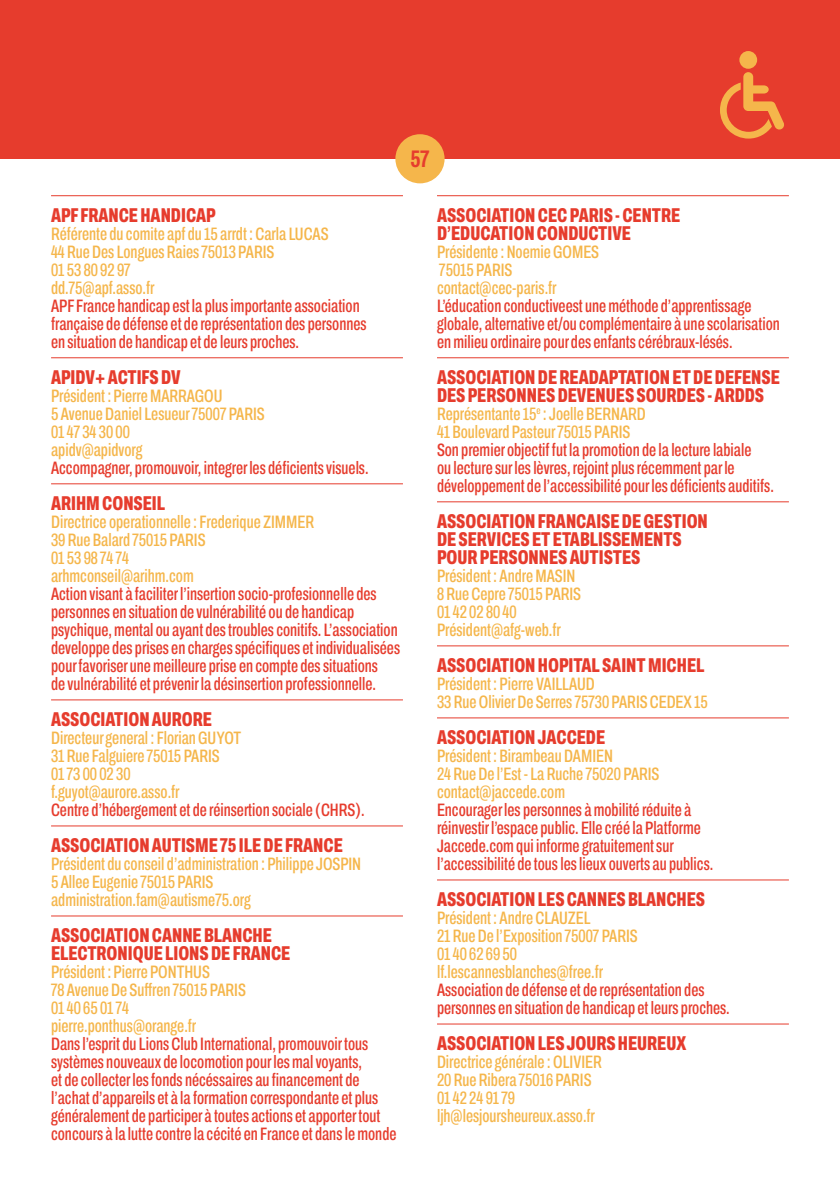
<style>
.page{position:relative;width:840px;height:1191px;background:#fff}
.page>*{position:absolute;margin:0;border:0;box-sizing:border-box;transform-origin:0 0}
.t1{font:700 extra-condensed 24px "Archivo";color:#e63c2d}
.t2{font:800 extra-condensed 20px/18px "Archivo";color:#e63c2d}
.t3{font:500 extra-condensed 18px/18px "Archivo";color:#e63c2d}
.t4{font:500 extra-condensed 18px/18px "Archivo";color:#f5b64b}
</style>
<div class="page">
<div style="left:0;top:0;width:839px;height:159px;background:#e63c2d"></div>
<div style="left:395px;top:134px;width:49px;height:49px;background:#f5b64b;border-radius:50%"></div>
<svg style="left:720px;top:72px;width:64px;height:67px"></svg>
<div style="left:739px;top:51px;width:17px;height:18px;background:#f5b64b;border-radius:50%"></div>
<hr style="left:51px;top:195px;width:352px;height:1px;background:#e63c2d">
<hr style="left:51px;top:357px;width:352px;height:1px;background:#e63c2d">
<hr style="left:51px;top:483px;width:352px;height:1px;background:#e63c2d">
<hr style="left:51px;top:699px;width:352px;height:1px;background:#e63c2d">
<hr style="left:51px;top:825px;width:352px;height:1px;background:#e63c2d">
<hr style="left:51px;top:915px;width:352px;height:1px;background:#e63c2d">
<hr style="left:437px;top:195px;width:351px;height:1px;background:#e63c2d">
<hr style="left:437px;top:357px;width:351px;height:1px;background:#e63c2d">
<hr style="left:437px;top:501px;width:351px;height:1px;background:#e63c2d">
<hr style="left:437px;top:645px;width:351px;height:1px;background:#e63c2d">
<hr style="left:437px;top:717px;width:351px;height:1px;background:#e63c2d">
<hr style="left:437px;top:879px;width:351px;height:1px;background:#e63c2d">
<hr style="left:437px;top:1023px;width:351px;height:1px;background:#e63c2d">
<h1 class="t1" style="left:410px;top:141px;width:21px">57</h1>
<p class="t2" style="left:51px;top:206px;width:166px">APF FRANCE HANDICAP</p>
<p class="t4" style="left:51px;top:224px;width:279px">Référente du comite apf du 15 arrdt : Carla LUCAS<br>44 Rue Des Longues Raies 75013 PARIS<br>01 53 80 92 97<br>dd.75@apf.asso.fr</p>
<p class="t3" style="left:51px;top:296px;width:317px">APF France handicap est la plus importante association française de défense et de représentation des personnes en situation de handicap et de leurs proches.</p>
<p class="t2" style="left:51px;top:368px;width:131px">APIDV+ ACTIFS DV</p>
<p class="t4" style="left:51px;top:386px;width:215px">Président : Pierre MARRAGOU<br>5 Avenue Daniel Lesueur 75007 PARIS<br>01 47 34 30 00<br>apidv@apidvorg</p>
<p class="t3" style="left:51px;top:458px;width:319px">Accompagner, promouvoir, integrer les déficients visuels.</p>
<p class="t2" style="left:51px;top:494px;width:115px">ARIHM CONSEIL</p>
<p class="t4" style="left:51px;top:512px;width:264px">Directrice operationnelle : Frederique ZIMMER<br>39 Rue Balard 75015 PARIS<br>01 53 98 74 74<br>arhmconseil@arihm.com</p>
<p class="t3" style="left:51px;top:584px;width:350px">Action visant à faciliter l’insertion socio-profesionnelle des personnes en situation de vulnérabilité ou de handicap psychique, mental ou ayant des troubles conitifs. L’association developpe des prises en charges spécifiques et individualisées pour favoriser une meilleure prise en compte des situations<br>de vulnérabilité et prévenir la désinsertion professionnelle.</p>
<p class="t2" style="left:51px;top:710px;width:162px">ASSOCIATION AURORE</p>
<p class="t4" style="left:51px;top:728px;width:191px">Directeur general : Florian GUYOT<br>31 Rue Falguiere 75015 PARIS<br>01 73 00 02 30 f.guyot@aurore.asso.fr</p>
<p class="t3" style="left:51px;top:800px;width:315px">Centre d’hébergement et de réinsertion sociale (CHRS).</p>
<p class="t2" style="left:51px;top:836px;width:293px">ASSOCIATION AUTISME 75 ILE DE FRANCE</p>
<p class="t4" style="left:51px;top:854px;width:311px">Président du conseil d’administration : Philippe JOSPIN<br>5 Allee Eugenie 75015 PARIS administration.fam@autisme75.org</p>
<p class="t2" style="left:51px;top:926px;width:240px">ASSOCIATION CANNE BLANCHE<br>ELECTRONIQUE LIONS DE FRANCE</p>
<p class="t4" style="left:51px;top:962px;width:196px">Président : Pierre PONTHUS<br>78 Avenue De Suffren 75015 PARIS<br>01 40 65 01 74 pierre.ponthus@orange.fr</p>
<p class="t3" style="left:51px;top:1034px;width:347px">Dans l’esprit du Lions Club International, promouvoir tous systèmes nouveaux de locomotion pour les mal voyants,<br>et de collecter les fonds nécéssaires au financement de l’achat d’appareils et à la formation correspondante et plus généralement de participer à toutes actions et apporter tout concours à la lutte contre la cécité en France et dans le monde</p>
<p class="t2" style="left:437px;top:206px;width:245px">ASSOCIATION CEC PARIS - CENTRE<br>D’EDUCATION CONDUCTIVE</p>
<p class="t4" style="left:437px;top:242px;width:163px">Présidente : Noemie GOMES<br>75015 PARIS contact@cec-paris.fr</p>
<p class="t3" style="left:437px;top:296px;width:344px">L’éducation conductiveest une méthode d’apprentissage globale, alternative et/ou complémentaire à une scolarisation en milieu ordinaire pour des enfants cérébraux-lésés.</p>
<p class="t2" style="left:437px;top:368px;width:344px">ASSOCIATION DE READAPTATION ET DE DEFENSE<br>DES PERSONNES DEVENUES SOURDES - ARDDS</p>
<p class="t4" style="left:437px;top:404px;width:210px">Représentante 15<sup>e</sup> : Joelle BERNARD<br>41 Boulevard Pasteur 75015 PARIS</p>
<p class="t3" style="left:437px;top:440px;width:338px">Son premier objectif fut la promotion de la lecture labiale<br>ou lecture sur les lèvres, rejoint plus récemment par le développement de l’accessibilité pour les déficients auditifs.</p>
<p class="t2" style="left:437px;top:512px;width:272px">ASSOCIATION FRANCAISE DE GESTION<br>DE SERVICES ET ETABLISSEMENTS<br>POUR PERSONNES AUTISTES</p>
<p class="t4" style="left:437px;top:566px;width:145px">Président : Andre MASIN<br>8 Rue Cepre 75015 PARIS<br>01 42 02 80 40<br>Président@afg-web.fr</p>
<p class="t2" style="left:437px;top:656px;width:269px">ASSOCIATION HOPITAL SAINT MICHEL</p>
<p class="t4" style="left:437px;top:674px;width:272px">Président : Pierre VAILLAUD<br>33 Rue Olivier De Serres 75730 PARIS CEDEX 15</p>
<p class="t2" style="left:437px;top:728px;width:170px">ASSOCIATION JACCEDE</p>
<p class="t4" style="left:437px;top:746px;width:224px">Président : Birambeau DAMIEN<br>24 Rue De l’Est - La Ruche 75020 PARIS contact@jaccede.com</p>
<p class="t3" style="left:437px;top:800px;width:277px">Encourager les personnes à mobilité réduite à réinvestir l’espace public. Elle créé la Platforme Jaccede.com qui informe gratuitement sur l’accessibilité de tous les lieux ouverts au publics.</p>
<p class="t2" style="left:437px;top:890px;width:269px">ASSOCIATION LES CANNES BLANCHES</p>
<p class="t4" style="left:437px;top:908px;width:202px">Président : Andre CLAUZEL<br>21 Rue De l’Exposition 75007 PARIS<br>01 40 62 69 50 lf.lescannesblanches@free.fr</p>
<p class="t3" style="left:437px;top:980px;width:294px">Association de défense et de représentation des personnes en situation de handicap et leurs proches.</p>
<p class="t2" style="left:437px;top:1034px;width:250px">ASSOCIATION LES JOURS HEUREUX</p>
<p class="t4" style="left:437px;top:1052px;width:166px">Directrice générale : OLIVIER<br>20 Rue Ribera 75016 PARIS<br>01 42 24 91 79 ljh@lesjoursheureux.asso.fr</p>
</div>
